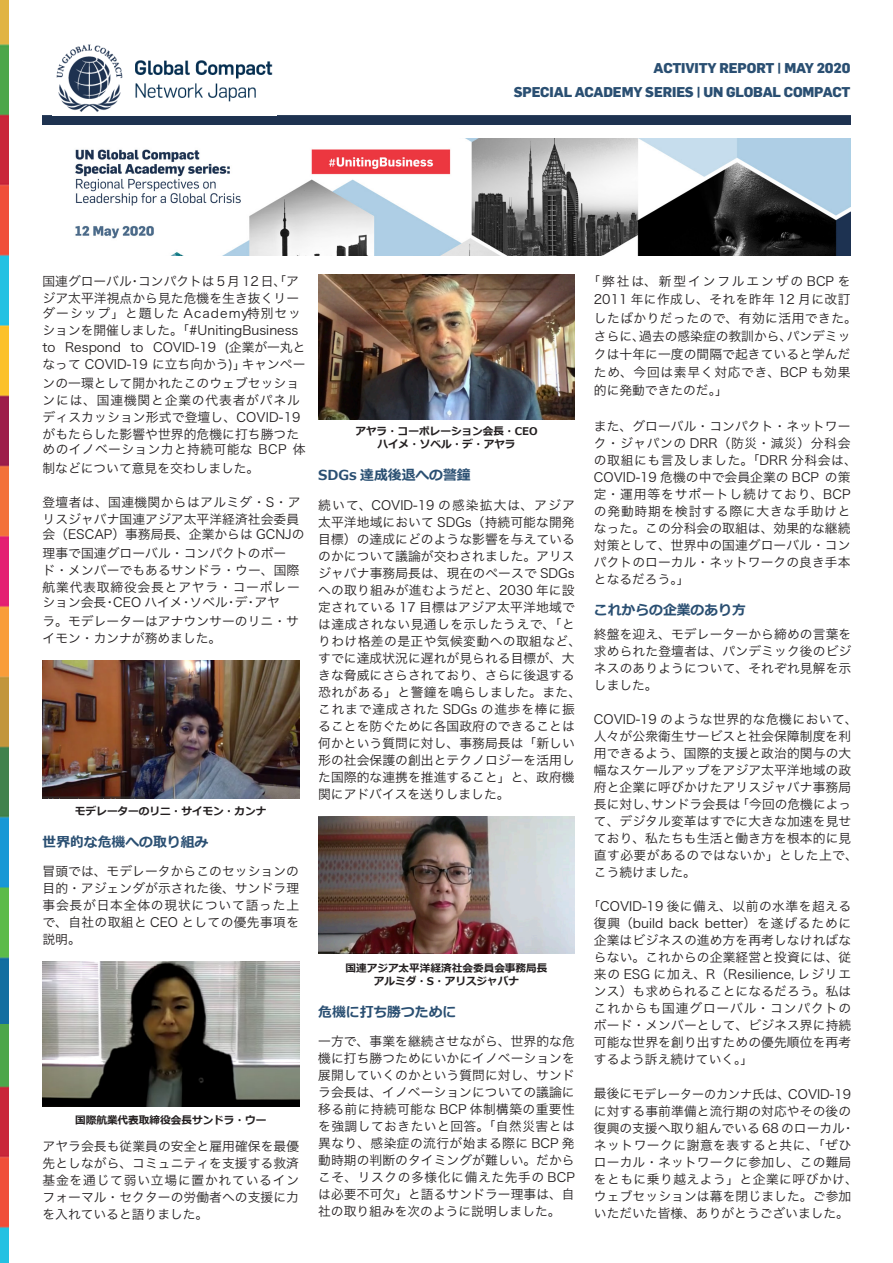
<style>
.page{position:relative;width:893px;height:1263px;background:#fff}
.page>*{position:absolute;margin:0;border:0;box-sizing:border-box;transform-origin:0 0}
.t1{font:800 13.8px "Flama";letter-spacing:-.01em;color:#2a4f72}
.t2{font:700 13.8px "Meiryo";color:#2a4f72}
.t3{font:12.75px/17px "Hira Kaku Pro W3";letter-spacing:.005em;color:#231f20}
.t4{font:12.75px "Hira Kaku Pro W3";letter-spacing:.035em;color:#231f20}
.t5{font:12.75px "Hira Kaku Pro W3";letter-spacing:.05em;color:#231f20}
.t6{font:12.75px/17px "Hira Kaku Pro W3";letter-spacing:.065em;color:#231f20}
.t7{font:12.75px "Hira Kaku Pro W3";letter-spacing:.08em;color:#231f20}
.t8{font:12.75px "Hira Kaku Pro W3";letter-spacing:.145em;color:#231f20}
.t9{font:700 10.65px "Meiryo";color:#231f20}
</style>
<div class="page">
<svg style="left:43px;top:115px;width:807px;height:9px;background:#263956"></svg>
<img style="left:75px;top:138px;width:775px;height:118px">
<img style="left:56px;top:44px;width:217px;height:68px">
<img style="left:0;top:0;width:9px;height:1263px">
<img style="left:43px;top:661px;width:256px;height:138px">
<img style="left:43px;top:961px;width:256px;height:146px">
<img style="left:318px;top:274px;width:257px;height:145px">
<img style="left:318px;top:816px;width:257px;height:138px">
<p class="t1" style="left:654px;top:58px;width:198px">ACTIVITY REPORT | MAY 2020</p>
<p class="t1" style="left:514px;top:82px;width:338px">SPECIAL ACADEMY SERIES | UN GLOBAL COMPACT</p>
<p class="t3" style="left:43px;top:271px;width:258px">国連グローバル<br>ジア太平洋視点から見た危機を生き抜くリー</p>
<p class="t7" style="left:43px;top:302px;width:260px">ダーシップ」と題した Academy特別セッ</p>
<p class="t3" style="left:43px;top:321px;width:257px">ションを開催しました。「#UnitingBusiness</p>
<p class="t3" style="left:224px;top:338px;width:83px">(企業が一丸と</p>
<p class="t3" style="left:138px;top:271px;width:162px">コンパクトは5月 12 日、「ア</p>
<p class="t3" style="left:129px;top:271px;width:14px">・</p>
<p class="t3" style="left:153px;top:338px;width:65px">COVID-19</p>
<p class="t3" style="left:65px;top:338px;width:57px">Respond</p>
<p class="t3" style="left:43px;top:338px;width:14px">to</p>
<p class="t3" style="left:131px;top:338px;width:14px">to</p>
<p class="t3" style="left:43px;top:354px;width:258px;line-height:18.3px">なって COVID-19 に立ち向かう)」<br>ンの一環として開かれたこのウェブセッショ</p>
<p class="t3" style="left:43px;top:390px;width:260px;text-align:justify">ンには、国連機関と企業の代表者がパネルディスカッション形式で登壇し、COVID-19がもたらした影響や世界的危機に打ち勝つた</p>
<p class="t3" style="left:293px;top:440px;width:14px">体</p>
<p class="t3" style="left:242px;top:355px;width:65px">キャンペー</p>
<p class="t3" style="left:43px;top:439px;width:218px;line-height:18.3px">めのイノベーション力と持続可能な制などについて意見を交わしました。</p>
<p class="t3" style="left:43px;top:492px;width:260px">登壇者は、国連機関からはアルミダ・S・アリスジャバナ国連アジア太平洋経済社会委員</p>
<p class="t3" style="left:43px;top:524px;width:263px;line-height:18.3px">会（ESCAP）事務局長、企業からは GCNJの理事で国連グローバル・コンパクトのボー</p>
<p class="t6" style="left:43px;top:560px;width:259px">ド・メンバーでもあるサンドラ・ウー、国際航業代表取締役会長とアヤラ・コーポレー</p>
<p class="t3" style="left:254px;top:593px;width:27px">アヤ</p>
<p class="t3" style="left:259px;top:440px;width:29px">BCP</p>
<p class="t3" style="left:235px;top:593px;width:14px">デ</p>
<p class="t3" style="left:43px;top:592px;width:258px;line-height:18.3px">ション会長<br>ラ。モデレーターはアナウンサーのリニ・サ</p>
<p class="t3" style="left:43px;top:628px;width:180px">イモン・カンナが務めました。</p>
<p class="t3" style="left:113px;top:593px;width:71px">CEO ハイメ</p>
<p class="t3" style="left:190px;top:593px;width:40px">ソベル</p>
<p class="t3" style="left:103px;top:593px;width:14px">・</p>
<p class="t3" style="left:180px;top:593px;width:14px">・</p>
<p class="t3" style="left:225px;top:593px;width:14px">・</p>
<p class="t3" style="left:245px;top:593px;width:14px">・</p>
<p class="t9" style="left:75px;top:805px;width:193px">モデレーターのリニ・サイモン・カンナ</p>
<p class="t2" style="left:43px;top:834px;width:167px">世界的な危機への取り組み</p>
<p class="t3" style="left:43px;top:862px;width:258px;text-align:justify">冒頭では、モデレータからこのセッションの目的・アジェンダが示された後、サンドラ理事会長が日本全体の現状について語った上で、自社の取組と CEO としての優先事項を説明。</p>
<p class="t9" style="left:75px;top:1114px;width:193px">国際航業代表取締役会長サンドラ・ウー</p>
<p class="t3" style="left:43px;top:1137px;width:258px;text-align:justify">アヤラ会長も従業員の安全と雇用確保を最優先としながら、コミュニティを支援する救済基金を通じて弱い立場に置かれているインフォーマル・セクターの労働者への支援に力を入れていると語りました。</p>
<p class="t9" style="left:355px;top:425px;width:184px">アヤラ・コーポレーション会長・CEO</p>
<p class="t9" style="left:377px;top:438px;width:140px">ハイメ・ソベル・デ・アヤラ</p>
<p class="t2" style="left:318px;top:467px;width:154px">SDGs 達成後退への警鐘</p>
<p class="t3" style="left:318px;top:495px;width:264px">続いて、COVID-19 の感染拡大は、アジア太平洋地域において SDGs（持続可能な開発目標）の達成にどのような影響を与えているのかについて議論が交わされました。アリスジャバナ事務局長は、現在のペースで SDGsへの取り組みが進むようだと、2030 年に設定されている 17 目標はアジア太平洋地域では達成されない見通しを示したうえで、「とりわけ格差の是正や気候変動への取組など、すでに達成状況に遅れが見られる目標が、大きな脅威にさらされており、さらに後退する恐れがある」と警鐘を鳴らしました。また、これまで達成された SDGs の進歩を棒に振ることを防ぐために各国政府のできることは何かという質問に対し、事務局長は「新しい形の社会保護の創出とテクノロジーを活用した国際的な連携を推進すること」と、政府機関にアドバイスを送りしました。</p>
<p class="t9" style="left:345px;top:962px;width:203px">国連アジア太平洋経済社会委員会事務局長</p>
<p class="t9" style="left:374px;top:975px;width:147px">アルミダ・S・アリスジャバナ</p>
<p class="t2" style="left:318px;top:1004px;width:140px">危機に打ち勝つために</p>
<p class="t3" style="left:318px;top:1032px;width:258px;text-align:justify">一方で、事業を継続させながら、世界的な危機に打ち勝つためにいかにイノベーションを展開していくのかという質問に対し、サンドラ会長は、イノベーションについての議論に移る前に持続可能な BCP 体制構築の重要性を強調しておきたいと回答。「自然災害とは異なり、感染症の流行が始まる際に BCP 発動時期の判断のタイミングが難しい。だからこそ、リスクの多様化に備えた先手の BCPは必要不可欠」と語るサンドラー理事は、自社の取り組みを次のように説明しました。</p>
<p class="t8" style="left:587px;top:270px;width:264px">「弊社は、新型インフルエンザのBCP を</p>
<p class="t4" style="left:594px;top:288px;width:258px">2011 年に作成し、それを昨年 12 月に改訂</p>
<p class="t4" style="left:594px;top:306px;width:264px">したばかりだったので、有効に活用できた。</p>
<p class="t3" style="left:787px;top:326px;width:65px">パンデミッ</p>
<p class="t3" style="left:639px;top:326px;width:155px">過去の感染症の教訓から、</p>
<p class="t3" style="left:594px;top:326px;width:258px;line-height:18.1px">さらに、<br>クは十年に一度の間隔で起きていると学んだため、今回は素早く対応でき、BCP も効果的に発動できたのだ「。</p>
<p class="t3" style="left:594px;top:417px;width:258px">また、グローバル・コンパクト・ネットワー</p>
<p class="t5" style="left:594px;top:432px;width:258px">ク・ジャパンの DRR（防災・減災）分科会</p>
<p class="t5" style="left:594px;top:449px;width:264px">の取組にも言及しました。「DRR 分科会は、</p>
<p class="t3" style="left:825px;top:468px;width:27px">の策</p>
<p class="t3" style="left:594px;top:468px;width:258px">COVID-19 危機の中で会員企業の BCP<br>定・運用等をサポートし続けており、BCPの発動時期を検討する際に大きな手助けとなった。この分科会の取組は、効果的な継続対策として、世界中の国連グローバル・コンパクトのローカル・ネットワークの良き手本となるだろう「。</p>
<p class="t2" style="left:594px;top:602px;width:154px">これからの企業のあり方</p>
<p class="t3" style="left:594px;top:625px;width:259px;text-align:justify">終盤を迎え、モデレーターから締めの言葉を求められた登壇者は、パンデミック後のビジネスのありようについて、それぞれ見解を示しました。</p>
<p class="t4" style="left:594px;top:708px;width:265px">COVID-19 のような世界的な危機において、</p>
<p class="t3" style="left:594px;top:727px;width:259px">人々が公衆衛生サービスと社会保障制度を利</p>
<p class="t3" style="left:594px;top:744px;width:259px">用できるよう、国際的支援と政治的関与の大</p>
<p class="t3" style="left:594px;top:761px;width:259px">幅なスケールアップをアジア太平洋地域の政</p>
<p class="t3" style="left:594px;top:778px;width:259px">府と企業に呼びかけたアリスジャバナ事務局</p>
<p class="t3" style="left:736px;top:795px;width:116px">「今回の危機によっ</p>
<p class="t3" style="left:651px;top:795px;width:91px">サンドラ会長は</p>
<p class="t3" style="left:594px;top:795px;width:265px">長に対し、<br>て、デジタル変革はすでに大きな加速を見せており、私たちも生活と働き方を根本的に見直す必要があるのではないか」とした上で、こう続けました。</p>
<p class="t3" style="left:594px;top:897px;width:259px;text-align:justify;text-indent:-6px">「COVID-19 後に備え、以前の水準を超える復興（build back better）を遂げるために企業はビジネスの進め方を再考しなければならない。これからの企業経営と投資には、従来の ESG に加え、R（Resilience, レジリエンス）も求められることになるだろう。私はこれからも国連グローバル・コンパクトのボード・メンバーとして、ビジネス界に持続可能な世界を創り出すための優先順位を再考するよう訴え続けていく「。</p>
<p class="t3" style="left:788px;top:1084px;width:65px">COVID-19</p>
<p class="t3" style="left:594px;top:1084px;width:198px">最後にモデレーターのカンナ氏は、</p>
<p class="t3" style="left:594px;top:1101px;width:259px">に対する事前準備と流行期の対応やその後の</p>
<p class="t3" style="left:842px;top:1118px;width:14px">・</p>
<p class="t3" style="left:594px;top:1118px;width:265px">復興の支援へ取り組んでいる 68 のローカルネットワークに謝意を表すると共に、「ぜひローカル・ネットワークに参加し、この難局をともに乗り越えよう」と企業に呼びかけ、ウェブセッションは幕を閉じました。ご参加いただいた皆様、ありがとうございました。</p>
</div>
